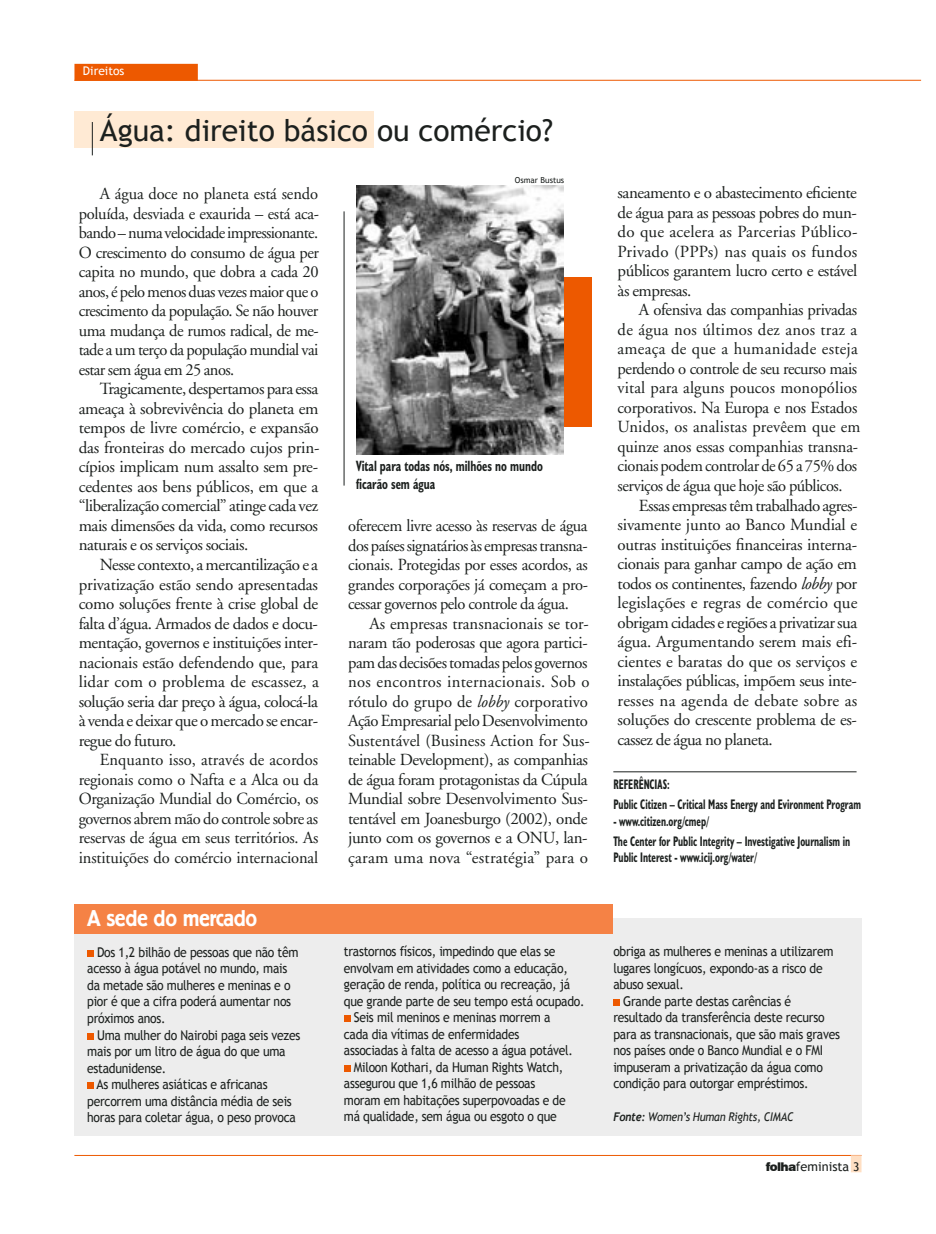
<style>
.page{position:relative;width:936px;height:1234px;background:#fff}
.page>*{position:absolute;margin:0;border:0;box-sizing:border-box;transform-origin:0 0}
.titulinho{font:30px "Trebuchet MS";color:#1c201e}
.Box{font:500 22.5px "Berliner Grotesk";letter-spacing:-.02em;color:#fff}
.texto{font:16.95px/19.5px "Adobe Garamond";letter-spacing:-.025em;color:#1c201e;text-align:justify}
.Legenda{font:700 condensed 15px/18px "Humanist 521 BT";color:#1c201e;scale:.8 1}
.assina1{font:700 condensed 13.95px/16.8px "Humanist 521 BT";color:#1c201e;scale:.73 1}
.Box-2{font:13.5px/16.5px "Trebuchet MS";letter-spacing:-.02em;color:#1c201e;scale:.9 1}
.t1{font:12.75px "Trebuchet MS";color:#1c201e}
.Box-3{font:italic 12px "Trebuchet MS";letter-spacing:-.02em;color:#1c201e;scale:.9 1}
.cartola{font:12px "Trebuchet MS";color:#fff}
.crédito{font:8.25px "Trebuchet MS";color:#1c201e}
.s1{font-style:italic}
.s2{font-family:"Trebuchet";font-weight:700}
.s3{font-family:"Swiss 721 BT";font-weight:900;font-size:12px}
.s4{font-size:12px}
</style>
<div class="page">
<hr style="left:74px;top:1154px;width:787px;height:1px;background:#ed5900">
<div style="left:851px;top:1155px;width:9px;height:16px;background:#ffdfc3"></div>
<div style="left:850px;top:1154px;width:11px;height:17px;border:2px solid #ffdfc3"></div>
<div style="left:74px;top:112px;width:300px;height:36px;background:#ffead4"></div>
<hr style="left:92px;top:122px;width:1px;height:33px;background:#1c201e">
<div style="left:75px;top:65px;width:122px;height:15px;background:#ed5900"></div>
<div style="left:74px;top:64px;width:124px;height:17px;border:2px solid #ed5900"></div>
<hr style="left:74px;top:80px;width:847px;height:1px;background:#ed5900">
<hr style="left:344px;top:211px;width:1px;height:274px;background:#1c201e">
<div style="left:478px;top:277px;width:114px;height:150px;background:#ed5900"></div>
<img style="left:356px;top:186px;width:207px;height:268px">
<div style="left:74px;top:917px;width:787px;height:218px;background:#ededed"></div>
<div style="left:74px;top:903px;width:539px;height:30px;background:#f58245"></div>
<div style="left:87px;top:949px;width:7px;height:7px;background:#ed5900"></div>
<div style="left:87px;top:1032px;width:7px;height:7px;background:#ed5900"></div>
<div style="left:87px;top:1081px;width:7px;height:7px;background:#ed5900"></div>
<div style="left:613px;top:998px;width:7px;height:7px;background:#ed5900"></div>
<div style="left:344px;top:1015px;width:6px;height:7px;background:#ed5900"></div>
<div style="left:344px;top:1064px;width:6px;height:7px;background:#ed5900"></div>
<hr style="left:613px;top:771px;width:243px;height:1px;background:#1c201e">
<p class="cartola" style="left:83px;top:64px;width:43px">Direitos</p>
<p class="titulinho" style="left:100px;top:112px;width:454px">Água: direito básico ou comércio?</p>
<p class="texto" style="left:79px;top:184px;width:242px;text-indent:21px">A água doce no planeta está sendo poluída, desviada e exaurida – está aca&shy;bando – numa velocidade impressionante.<br>O crescimento do consumo de água per capita no mundo, que dobra a cada 20 anos, é pelo menos duas vezes maior que o crescimento da população. Se não houver uma mudança de rumos radical, de me&shy;tade a um terço da população mundial vai estar sem água em 25 anos.</p>
<p class="texto" style="left:79px;top:379px;width:242px;text-indent:21px">Tragicamente, despertamos para essa ameaça à sobrevivência do planeta em tempos de livre comércio, e expansão das fronteiras do mercado cujos prin&shy;cípios implicam num assalto sem pre&shy;cedentes aos bens públicos, em que a “liberalização comercial” atinge cada vez mais dimensões da vida, como recursos naturais e os serviços sociais.</p>
<p class="texto" style="left:79px;top:555px;width:242px;text-indent:21px">Nesse contexto, a mercantilização e a privatização estão sendo apresentadas como soluções frente à crise global de falta d’água. Armados de dados e docu&shy;mentação, governos e instituições inter&shy;nacionais estão defendendo que, para lidar com o problema de escassez, a solução seria dar preço à água, colocá-la à venda e deixar que o mercado se encar&shy;regue do futuro.</p>
<p class="texto" style="left:79px;top:750px;width:241px;text-indent:21px">Enquanto isso, através de acordos regionais como o Nafta e a Alca ou da Organização Mundial do Comércio, os governos abrem mão do controle sobre as reservas de água em seus territórios. As instituições do comércio internacional</p>
<p class="Box" style="left:87px;top:906px;width:171px">A sede do mercado</p>
<p class="Box-2" style="left:87px;top:943px;width:236px;text-indent:10px">Dos 1,2 bilhão de pessoas que não têm acesso à água potável no mundo, mais</p>
<p class="Box-2" style="left:87px;top:976px;width:227px">da metade são mulheres e meninas e o</p>
<p class="Box-2" style="left:87px;top:993px;width:228px">pior é que a cifra poderá aumentar nos próximos anos.</p>
<p class="Box-2" style="left:87px;top:1026px;width:238px;text-indent:10px">Uma mulher do Nairobi paga seis vezes mais por um litro de água do que uma estadunidense.</p>
<p class="Box-2" style="left:87px;top:1075px;width:233px;text-indent:9px">As mulheres asiáticas e africanas percorrem uma distância média de seis horas para coletar água, o peso provoca</p>
<p class="crédito" style="left:515px;top:175px;width:51px">Osmar Bustus</p>
<p class="Legenda" style="left:356px;top:457px;width:235px">Vital para todas nós, milhões no mundo ficarão sem água</p>
<p class="texto" style="left:348px;top:516px;width:241px">oferecem livre acesso às reservas de água dos países signatários às empresas transna&shy;cionais. Protegidas por esses acordos, as grandes corporações já começam a pro&shy;cessar governos pelo controle da água.</p>
<p class="texto" style="left:348px;top:613px;width:243px;text-align:left;text-indent:21px">As empresas transnacionais se tor&shy;naram tão poderosas que agora partici&shy;pam das decisões tomadas pelos governos nos encontros internacionais. Sob o rótulo do grupo de <span class="s1">lobby</span> corporativo Ação Empresarial pelo Desenvolvimento Sustentável (Business Action for Sus&shy;teinable Development), as companhias de água foram protagonistas da Cúpula Mundial sobre Desenvolvimento Sus&shy;tentável em Joanesburgo (2002), onde junto com os governos e a ONU, lan&shy;çaram uma nova “estratégia” para o</p>
<p class="Box-2" style="left:344px;top:943px;width:269px">trastornos físicos, impedindo que elas se envolvam em atividades como a educação, geração de renda, política ou recreação, já que grande parte de seu tempo está ocupado.</p>
<p class="Box-2" style="left:354px;top:1009px;width:220px">Seis mil meninos e meninas morrem a</p>
<p class="Box-2" style="left:344px;top:1025px;width:196px">cada dia vítimas de enfermidades</p>
<p class="Box-2" style="left:344px;top:1042px;width:256px">associadas à falta de acesso a água potável.</p>
<p class="Box-2" style="left:344px;top:1058px;width:245px;text-indent:10px">Miloon Kothari, da Human Rights Watch, assegurou que 1,6 milhão de pessoas</p>
<p class="Box-2" style="left:344px;top:1091px;width:248px">moram em habitações superpovoadas e de</p>
<p class="Box-2" style="left:344px;top:1108px;width:238px">má qualidade, sem água ou esgoto o que</p>
<p class="texto" style="left:617px;top:183px;width:241px">saneamento e o abastecimento eficiente de água para as pessoas pobres do mun&shy;do que acelera as Parcerias Público-Privado (PPPs) nas quais os fundos públicos garantem lucro certo e estável às empresas.</p>
<p class="texto" style="left:617px;top:300px;width:244px;text-align:left;text-indent:21px">A ofensiva das companhias privadas de água nos últimos dez anos traz a ameaça de que a humanidade esteja perdendo o controle de seu recurso mais vital para alguns poucos monopólios corporativos. Na Europa e nos Estados Unidos, os analistas prevêem que em quinze anos essas companhias transna&shy;cionais podem controlar de 65 a 75% dos serviços de água que hoje são públicos.</p>
<p class="texto" style="left:617px;top:495px;width:241px;text-indent:21px">Essas empresas têm trabalhado agres&shy;sivamente junto ao Banco Mundial e outras instituições financeiras interna&shy;cionais para ganhar campo de ação em todos os continentes, fazendo <span class="s1">lobby</span> por legislações e regras de comércio que obrigam cidades e regiões a privatizar sua água. Argumentando serem mais efi&shy;cientes e baratas do que os serviços e instalações públicas, impõem seus inte&shy;resses na agenda de debate sobre as soluções do crescente problema de es&shy;cassez de água no planeta.</p>
<p class="assina1" style="left:613px;top:775px;width:79px">REFERÊNCIAS:</p>
<p class="assina1" style="left:613px;top:795px;width:341px">Public Citizen – Critical Mass Energy and Evironment Program</p>
<p class="assina1" style="left:613px;top:812px;width:132px">- www.citizen.org/cmep/</p>
<p class="assina1" style="left:613px;top:832px;width:326px">The Center for Public Integrity – Investigative Journalism in<br>Public Interest - www.icij.org/water/</p>
<p class="Box-2" style="left:613px;top:943px;width:246px">obriga as mulheres e meninas a utilizarem lugares longícuos, expondo-as a risco de abuso sexual.</p>
<p class="Box-2" style="left:613px;top:992px;width:253px;text-indent:10px">Grande parte destas carências é resultado da transferência deste recurso para as transnacionais, que são mais graves nos países onde o Banco Mundial e o FMI impuseram a privatização da água como condição para outorgar empréstimos.</p>
<p class="Box-3" style="left:613px;top:1109px;width:202px"><span class="s2">Fonte:</span> Women’s Human Rights, CIMAC</p>
<p class="t1" style="left:765px;top:1158px;width:95px"><span class="s3">folha</span>feminista <span class="s4">3</span></p>
</div>
